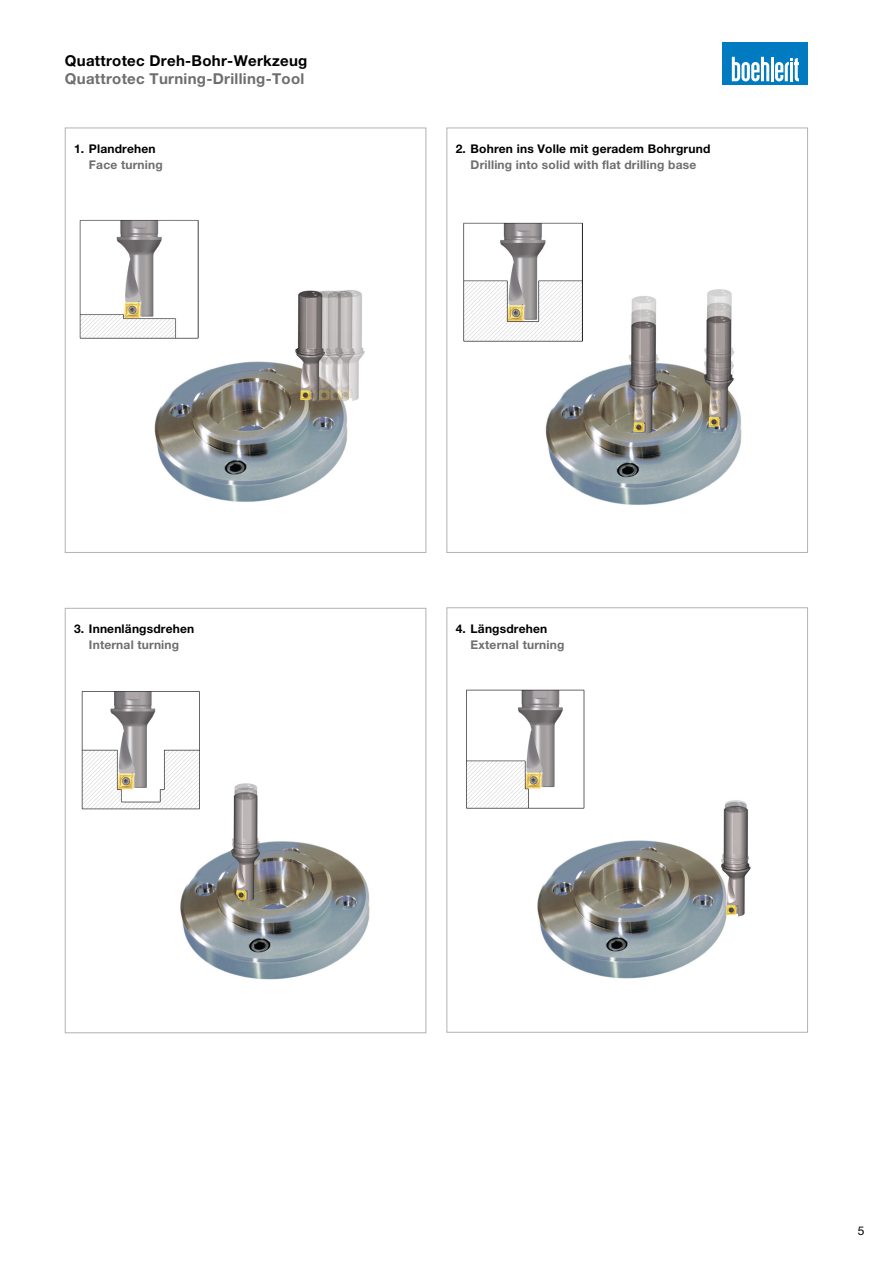
<style>
.page{position:relative;width:893px;height:1263px;background:#fff}
.page>*{position:absolute;margin:0;border:0;box-sizing:border-box;transform-origin:0 0}
.t1{font:700 15px "Helvetica Neue LT Pro";letter-spacing:.02em;color:#6e6e6e}
.t2{font:700 15px "Helvetica Neue LT Pro";letter-spacing:.02em;color:#000}
.t3{font:700 12px "Helvetica Neue LT Pro";letter-spacing:.015em;color:#000}
.t4{font:700 12px "Helvetica Neue LT Pro";letter-spacing:.015em;color:#6e6e6e}
.t5{font:12px "Helvetica Neue LT Pro";color:#000}
</style>
<div class="page">
<div style="left:723px;top:43px;width:85px;height:42px;background:#007bc1"></div>
<hr style="left:771px;top:57px;width:3px;height:24px;background:#fff">
<svg style="left:775px;top:58px;width:24px;height:23px"></svg>
<svg style="left:732px;top:57px;width:37px;height:24px"></svg>
<div style="left:446px;top:128px;width:362px;height:425px;border:1px solid #b1b2b3"></div>
<div style="left:65px;top:128px;width:361px;height:425px;border:1px solid #b1b2b3"></div>
<img style="left:154px;top:272px;width:211px;height:230px">
<img style="left:469px;top:272px;width:273px;height:233px">
<div style="left:446px;top:607px;width:362px;height:426px;border:1px solid #b1b2b3"></div>
<div style="left:65px;top:608px;width:361px;height:425px;border:1px solid #b1b2b3"></div>
<img style="left:180px;top:783px;width:190px;height:197px">
<img style="left:537px;top:800px;width:214px;height:179px">
<img style="left:79px;top:219px;width:119px;height:120px">
<img style="left:82px;top:691px;width:119px;height:119px">
<img style="left:466px;top:690px;width:119px;height:119px">
<img style="left:463px;top:222px;width:119px;height:119px">
<p class="t2" style="left:65px;top:51px;width:244px">Quattrotec Dreh-Bohr-Werkzeug</p>
<p class="t1" style="left:65px;top:69px;width:241px">Quattrotec Turning-Drilling-Tool</p>
<p class="t3" style="left:74px;top:141px;width:83px">1. Plandrehen</p>
<p class="t4" style="left:89px;top:157px;width:75px">Face turning</p>
<p class="t3" style="left:456px;top:141px;width:256px">2. Bohren ins Volle mit geradem Bohrgrund</p>
<p class="t4" style="left:471px;top:157px;width:227px">Drilling into solid with flat drilling base</p>
<p class="t3" style="left:74px;top:621px;width:122px">3. Innenlängsdrehen</p>
<p class="t4" style="left:89px;top:637px;width:92px">Internal turning</p>
<p class="t3" style="left:456px;top:621px;width:93px">4. Längsdrehen</p>
<p class="t4" style="left:471px;top:637px;width:95px">External turning</p>
<p class="t5" style="left:858px;top:1224px;width:8px">5</p>
</div>
